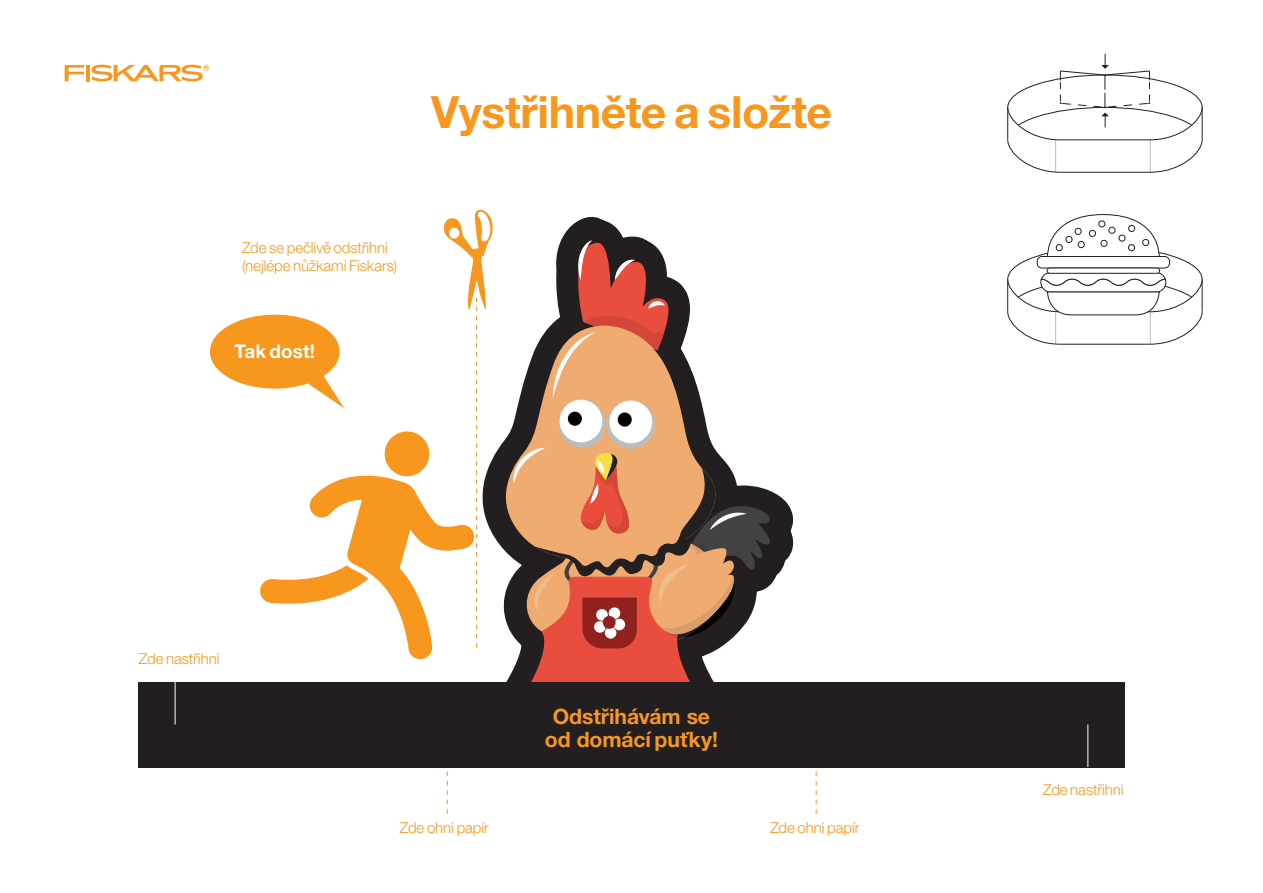
<style>
.page{position:relative;width:1263px;height:893px;background:#fff}
.page>*{position:absolute;margin:0;border:0;box-sizing:border-box;transform-origin:0 0}
._01_Category_headlin{font:700 44.55px "Helvetica Neue LTW1 G";letter-spacing:-.01em;color:#f7971d}
._01_Category_headlin-2{font:700 21.15px/22.6px "Helvetica Neue LTW1 G";letter-spacing:-.005em;color:#f7971d;text-align:center}
._01_Category_headlin-3{font:700 18.9px "Helvetica Neue LTW1 G";letter-spacing:.005em;color:#fff}
._01_Category_headlin-4{font:300 15px "Helvetica Neue LTW1 G";letter-spacing:-.005em;color:#f7971d}
</style>
<div class="page">
<svg style="left:205px;top:64px;width:589px;height:618px"></svg>
<svg style="left:496px;top:313px;width:220px;height:265px"></svg>
<svg style="left:553px;top:240px;width:123px;height:158px"></svg>
<svg style="left:559px;top:399px;width:46px;height:49px"></svg>
<div style="left:560px;top:400px;width:42px;height:42px;background:#fff;border-radius:50%"></div>
<div style="left:568px;top:412px;width:14px;height:14px;background:#050000;border-radius:50%"></div>
<svg style="left:607px;top:400px;width:48px;height:49px"></svg>
<div style="left:609px;top:401px;width:43px;height:42px;background:#fff;border-radius:50%"></div>
<div style="left:618px;top:412px;width:14px;height:15px;background:#050000;border-radius:50%"></div>
<svg style="left:513px;top:448px;width:258px;height:234px"></svg>
<div style="left:138px;top:682px;width:987px;height:85px;background:#231f20"></div>
<hr style="left:175px;top:682px;width:1px;height:42px;background:#fff">
<svg style="left:447px;top:771px;width:1px;height:43px"></svg>
<svg style="left:816px;top:771px;width:1px;height:43px"></svg>
<hr style="left:1087px;top:724px;width:1px;height:43px;background:#fff">
<svg style="left:210px;top:210px;width:284px;height:449px"></svg>
<svg style="left:1007px;top:214px;width:196px;height:131px"></svg>
<div style="left:1074px;top:228px;width:8px;height:7px;border:1px solid #231f20;border-radius:50%"></div>
<div style="left:1047px;top:268px;width:112px;height:5px;background:#fff;border-radius:3px"></div>
<div style="left:1047px;top:268px;width:113px;height:6px;border:1px solid #231f20;border-radius:3px"></div>
<svg style="left:1007px;top:54px;width:196px;height:119px"></svg>
<hr style="left:86px;top:65px;width:4px;height:16px;background:#f7971d">
<svg style="left:65px;top:65px;width:19px;height:16px"></svg>
<svg style="left:91px;top:65px;width:118px;height:16px"></svg>
<p class="_01_Category_headlin" style="left:431px;top:85px;width:402px">Vystřihněte a složte</p>
<p class="_01_Category_headlin-4" style="left:242px;top:239px;width:147px">Zde se pečlivě odstřihni</p>
<p class="_01_Category_headlin-4" style="left:242px;top:257px;width:157px">(nejlépe nůžkami Fiskars)</p>
<p class="_01_Category_headlin-3" style="left:234px;top:340px;width:82px">Tak dost!</p>
<p class="_01_Category_headlin-4" style="left:139px;top:650px;width:82px">Zde nastřihni</p>
<p class="_01_Category_headlin-2" style="left:545px;top:705px;width:175px">Odstřihávám se od domácí puťky!</p>
<p class="_01_Category_headlin-4" style="left:400px;top:818px;width:91px">Zde ohni papír</p>
<p class="_01_Category_headlin-4" style="left:770px;top:818px;width:91px">Zde ohni papír</p>
<p class="_01_Category_headlin-4" style="left:1043px;top:780px;width:82px">Zde nastřihni</p>
</div>
